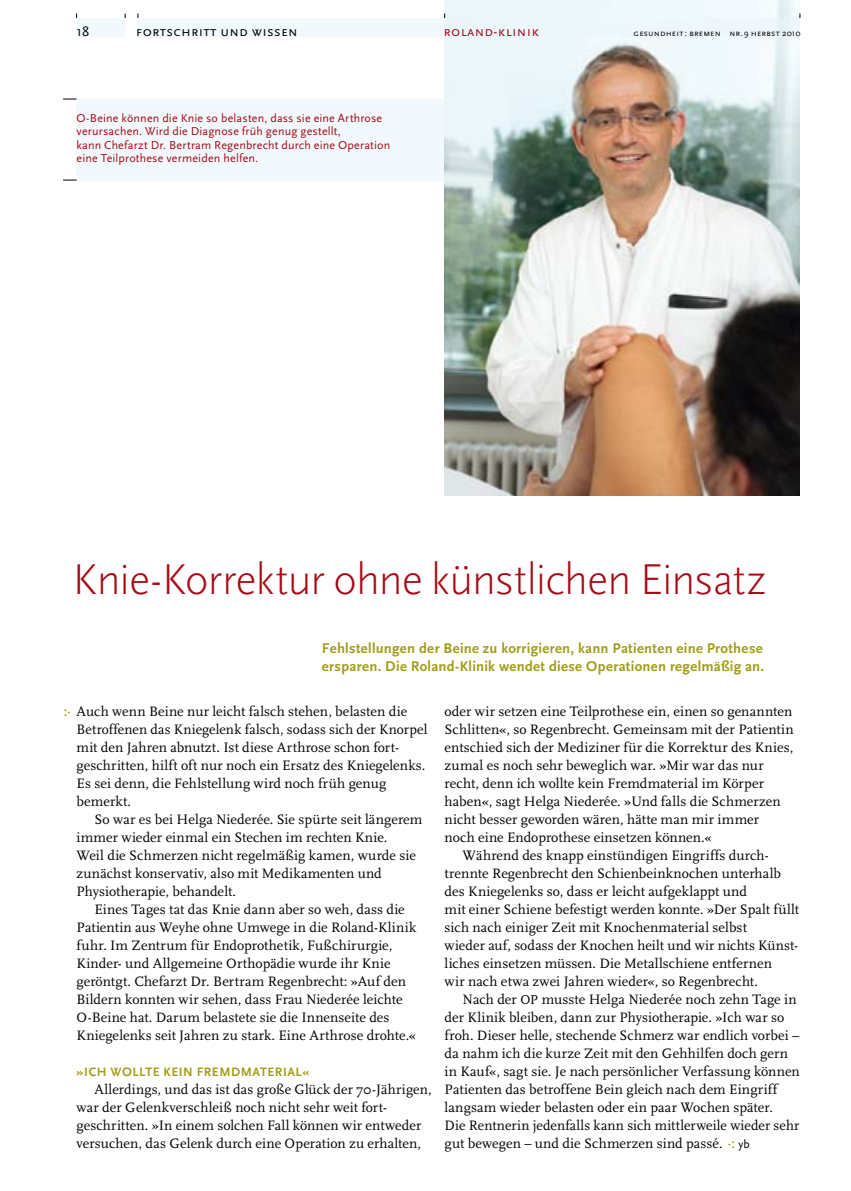
<style>
.page{position:relative;width:851px;height:1191px;background:#fff}
.page>*{position:absolute;margin:0;border:0;box-sizing:border-box;transform-origin:0 0}
.t1{font:300 45px "Scala Sans";letter-spacing:-.015em;color:#a60b16}
.t2{font:700 14.7px/18px "Scala Sans";letter-spacing:.02em;color:#a29d18}
.t3{font:14.25px/18px "Scala";letter-spacing:.005em;color:#000}
.t4{font:14.25px "Scala Sans Caps";letter-spacing:.02em;color:#000}
.t5{font:14.25px "Scala Sans Caps";letter-spacing:.02em;color:#a60b16}
.t6{font:14.25px "Scala Sans";color:#000}
.t7{font:700 12.75px "Scala Sans";letter-spacing:.145em;color:#a29d18}
.t8{font:12px/13.5px "Scala Sans";letter-spacing:.015em;color:#a60b16}
.t9{font:9px "Scala Sans Caps";letter-spacing:.01em;color:#000}
.s1{font-family:"Scala Sans"}
.s2{font-size:13.5px}
.s3{font-weight:700;color:#a29d18}
.s4{font-family:"Scala Sans";font-size:12px}
</style>
<div class="page">
<div style="left:138px;top:18px;width:661px;height:18px;background:#f1f9fd"></div>
<div style="left:77px;top:99px;width:367px;height:81px;background:#f1f9fd"></div>
<img style="left:444px;top:0;width:355px;height:495px">
<div style="left:77px;top:18px;width:48px;height:18px;background:#f1f9fd"></div>
<svg style="left:63px;top:98px;width:14px;height:1px"></svg>
<svg style="left:63px;top:99px;width:14px;height:1px"></svg>
<svg style="left:63px;top:179px;width:14px;height:1px"></svg>
<svg style="left:63px;top:180px;width:14px;height:1px"></svg>
<div style="left:444px;top:18px;width:355px;height:18px;background:#ebf6fc"></div>
<svg style="left:444px;top:99px;width:49px;height:81px;background:#e2edf1"></svg>
<p class="t6" style="left:77px;top:24px;width:14px">18</p>
<p class="t4" style="left:136px;top:24px;width:163px">fortschritt und wissen</p>
<p class="t8" style="left:77px;top:111px;width:315px">O-Beine können die Knie so belasten, dass sie eine Arthrose verursachen. Wird die Diagnose früh genug gestellt,<br>kann Chefarzt Dr. Bertram Regenbrecht durch eine Operation eine Teilprothese vermeiden helfen.</p>
<p class="t5" style="left:443px;top:24px;width:97px">roland-klinik</p>
<p class="t9" style="left:633px;top:28px;width:168px">gesundheit : bremen nr. <span class="s1">9</span> herbst <span class="s1">2010</span></p>
<h1 class="t1" style="left:72px;top:555px;width:695px">Knie-Korrektur ohne künstlichen Einsatz</h1>
<p class="t2" style="left:322px;top:639px;width:444px">Fehlstellungen der Beine zu korrigieren, kann Patienten eine Prothese ersparen. Die Roland-Klinik wendet diese Operationen regelmäßig an.</p>
<p class="t3" style="left:444px;top:702px;width:349px">oder wir setzen eine Teilprothese ein, einen so genannten</p>
<p class="t3" style="left:444px;top:720px;width:350px">Schlitten«, so Regenbrecht. Gemeinsam mit der Patientin</p>
<p class="t3" style="left:444px;top:738px;width:350px">entschied sich der Mediziner für die Korrektur des Knies,</p>
<p class="t3" style="left:444px;top:756px;width:320px">zumal es noch sehr beweglich war. »Mir war das nur</p>
<p class="t3" style="left:444px;top:774px;width:321px">recht, denn ich wollte kein Fremdmaterial im Körper</p>
<p class="t3" style="left:444px;top:792px;width:337px">haben«, sagt Helga Niederée. »Und falls die Schmerzen</p>
<p class="t3" style="left:444px;top:810px;width:316px">nicht besser geworden wären, hätte man mir immer</p>
<p class="t3" style="left:444px;top:828px;width:268px">noch eine Endoprothese einsetzen können.«</p>
<p class="t3" style="left:462px;top:846px;width:307px">Während des knapp einstündigen Eingriffs durch-</p>
<p class="t3" style="left:444px;top:864px;width:338px">trennte Regenbrecht den Schienbeinknochen unterhalb</p>
<p class="t3" style="left:444px;top:882px;width:304px">des Kniegelenks so, dass er leicht aufgeklappt und</p>
<p class="t3" style="left:444px;top:900px;width:356px">mit einer Schiene befestigt werden konnte. »Der Spalt füllt</p>
<p class="t3" style="left:444px;top:918px;width:304px">sich nach einiger Zeit mit Knochenmaterial selbst</p>
<p class="t3" style="left:444px;top:936px;width:355px">wieder auf, sodass der Knochen heilt und wir nichts Künst-</p>
<p class="t3" style="left:444px;top:954px;width:329px">liches einsetzen müssen. Die Metallschiene entfernen</p>
<p class="t3" style="left:444px;top:972px;width:315px">wir nach etwa zwei Jahren wieder«, so Regenbrecht.</p>
<p class="t3" style="left:462px;top:990px;width:335px">Nach der <span class="s2">OP</span> musste Helga Niederée noch zehn Tage in</p>
<p class="t3" style="left:444px;top:1008px;width:341px">der Klinik bleiben, dann zur Physiotherapie. »Ich war so</p>
<p class="t3" style="left:444px;top:1026px;width:356px">froh. Dieser helle, stechende Schmerz war endlich vorbei –</p>
<p class="t3" style="left:444px;top:1044px;width:345px">da nahm ich die kurze Zeit mit den Gehhilfen doch gern</p>
<p class="t3" style="left:444px;top:1062px;width:357px">in Kauf«, sagt sie. Je nach persönlicher Verfassung können</p>
<p class="t3" style="left:444px;top:1080px;width:334px">Patienten das betroffene Bein gleich nach dem Eingriff</p>
<p class="t3" style="left:444px;top:1098px;width:330px">langsam wieder belasten oder ein paar Wochen später.</p>
<p class="t3" style="left:444px;top:1116px;width:356px">Die Rentnerin jedenfalls kann sich mittlerweile wieder sehr</p>
<p class="t3" style="left:444px;top:1134px;width:306px">gut bewegen – und die Schmerzen sind passé. <span class="s3">·:</span> <span class="s4">yb</span></p>
<p class="t3" style="left:77px;top:702px;width:352px;text-indent:-13px"><span class="s3">:·</span> Auch wenn Beine nur leicht falsch stehen, belasten die Betroffenen das Kniegelenk falsch, sodass sich der Knorpel mit den Jahren abnutzt. Ist diese Arthrose schon fort&shy;geschritten, hilft oft nur noch ein Ersatz des Kniegelenks.<br>Es sei denn, die Fehlstellung wird noch früh genug bemerkt.</p>
<p class="t3" style="left:77px;top:810px;width:347px;text-indent:18px">So war es bei Helga Niederée. Sie spürte seit längerem immer wieder einmal ein Stechen im rechten Knie.<br>Weil die Schmerzen nicht regelmäßig kamen, wurde sie zunächst konservativ, also mit Medikamenten und Physiotherapie, behandelt.</p>
<p class="t3" style="left:77px;top:900px;width:341px;text-indent:18px">Eines Tages tat das Knie dann aber so weh, dass die Patientin aus Weyhe ohne Umwege in die Roland-Klinik fuhr. Im Zentrum für Endoprothetik, Fußchirurgie, Kinder- und Allgemeine Orthopädie wurde ihr Knie geröntgt. Chefarzt Dr. Bertram Regenbrecht: »Auf den Bildern konnten wir sehen, dass Frau Niederée leichte O-Beine hat. Darum belastete sie die Innenseite des Kniegelenks seit Jahren zu stark. Eine Arthrose drohte.«</p>
<p class="t7" style="left:77px;top:1064px;width:95px">»Ich wollte kein</p>
<p class="t7" style="left:197px;top:1064px;width:17px">Fremdmateria</p>
<p class="t7" style="left:295px;top:1064px;width:15px">l «</p>
<p class="t3" style="left:77px;top:1080px;width:356px;text-indent:18px">Allerdings, und das ist das große Glück der 70-Jährigen, war der Gelenkverschleiß noch nicht sehr weit fort&shy;geschritten. »In einem solchen Fall können wir entweder versuchen, das Gelenk durch eine Operation zu erhalten,</p>
</div>
